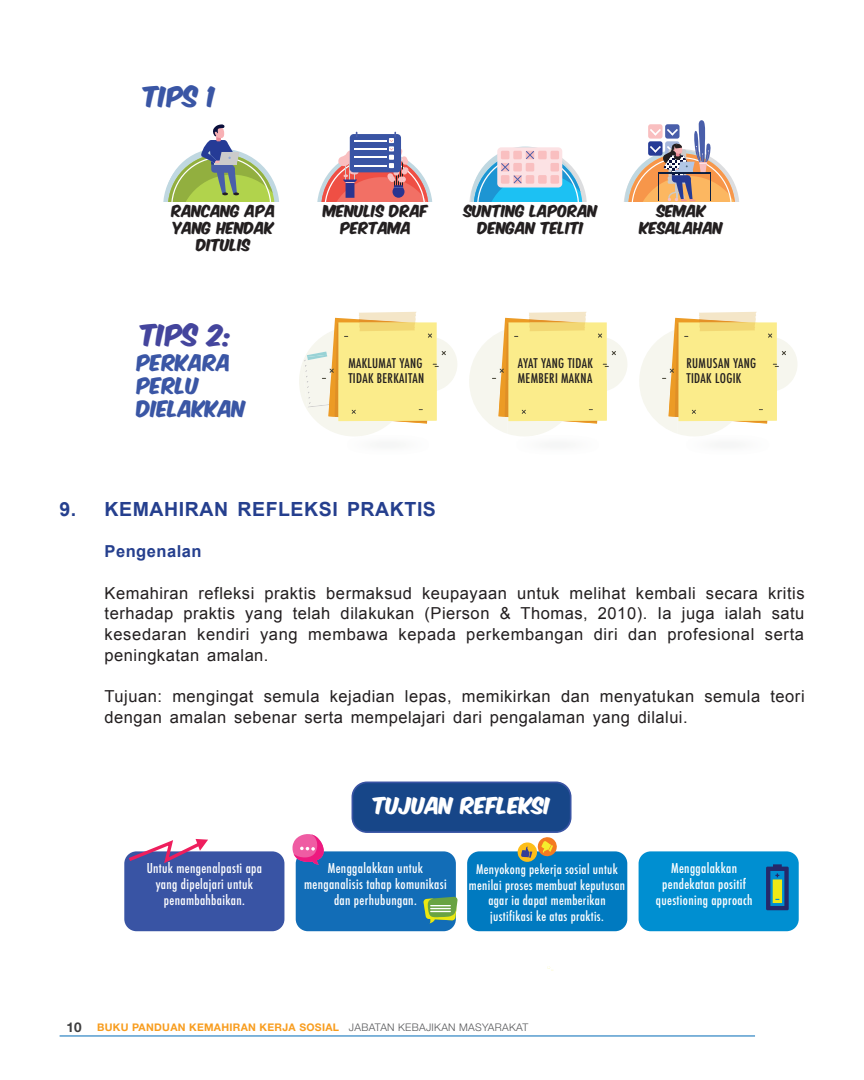
<style>
.page{position:relative;width:864px;height:1080px;background:#fff}
.page>*{position:absolute;margin:0;border:0;box-sizing:border-box;transform-origin:0 0}
.t1{font:25.5px "Komika Axis";color:#44459d}
.t2{font:24.3px "Komika Axis";color:#3a56a5}
.t3{font:19.8px "Komika Axis";color:#fff}
.t4{font:700 19.5px "Arial";letter-spacing:.03em;color:#253f8e}
.t5{font:19.35px/23.2px "Komika Axis";color:#3a56a5}
.t6{font:16.5px/20.7px "Arial";letter-spacing:.03em;color:#231f20;text-align:justify}
.t7{font:700 16.5px "Arial";letter-spacing:.03em;color:#253f8e}
.t8{font:14.1px/17px "Komika Axis";color:#231f20;text-align:center}
.t9{font:500 condensed 13.2px/15.9px "Futura";letter-spacing:.025em;color:#fff;text-align:center}
.t10{font:500 condensed 13.05px/15.6px "Futura";letter-spacing:.025em;color:#231f20}
.t11{font:500 condensed 12.9px/15.5px "Futura";letter-spacing:.025em;color:#fff;text-align:center}
.t12{font:700 10.5px "Helvetica Neue LT Std";letter-spacing:.03em;color:#f89d1f}
.s1{font-size:13.5px;color:#3e3e3f}
.s2{font-weight:300;color:#57585a}
</style>
<div class="page">
<hr style="left:60px;top:1036px;width:694px;height:1px;background:#016ab6">
<svg style="left:163px;top:124px;width:116px;height:77px"></svg>
<svg style="left:469px;top:147px;width:117px;height:54px"></svg>
<svg style="left:317px;top:132px;width:115px;height:69px"></svg>
<svg style="left:624px;top:120px;width:115px;height:81px"></svg>
<svg style="left:299px;top:312px;width:158px;height:112px"></svg>
<img style="left:437px;top:380px;width:15px;height:11px">
<svg style="left:469px;top:312px;width:158px;height:112px"></svg>
<img style="left:607px;top:380px;width:20px;height:44px">
<img style="left:607px;top:380px;width:15px;height:11px">
<svg style="left:639px;top:312px;width:158px;height:112px"></svg>
<div style="left:124px;top:851px;width:160px;height:80px;background:#3954a4;border-radius:12px"></div>
<div style="left:295px;top:851px;width:160px;height:80px;background:#126db7;border-radius:12px"></div>
<div style="left:467px;top:851px;width:160px;height:80px;background:#007ac0;border-radius:12px"></div>
<div style="left:638px;top:851px;width:160px;height:80px;background:#008fd1;border-radius:12px"></div>
<div style="left:352px;top:782px;width:218px;height:50px;background:#174688;border-radius:15px"></div>
<div style="left:351px;top:782px;width:220px;height:51px;border:2px solid #3954a4;border-radius:15px"></div>
<svg style="left:125px;top:839px;width:83px;height:24px"></svg>
<svg style="left:292px;top:834px;width:35px;height:31px"></svg>
<svg style="left:423px;top:897px;width:34px;height:26px"></svg>
<svg style="left:516px;top:837px;width:42px;height:25px"></svg>
<svg style="left:766px;top:864px;width:22px;height:46px"></svg>
<h2 class="t2" style="left:143px;top:84px;width:75px">TIPs 1</h2>
<p class="t8" style="left:171px;top:204px;width:105px">RANCANG APA<br>YANG HENDAK<br>DITULIS</p>
<p class="t8" style="left:323px;top:204px;width:106px">MENULIS DRAF<br>PERTAMA</p>
<p class="t8" style="left:464px;top:204px;width:135px">SUNTING LAPORAN<br>DENGAN TELITI</p>
<p class="t8" style="left:639px;top:204px;width:85px">SEMAK<br>KESALAHAN</p>
<h1 class="t1" style="left:140px;top:322px;width:94px">TIPs 2:</h1>
<p class="t5" style="left:137px;top:352px;width:110px">PERKARA<br>PERLU<br>DIELAKKAN</p>
<p class="t10" style="left:348px;top:355px;width:77px">MAKLUMAT YANG<br>TIDAK BERKAITAN</p>
<p class="t10" style="left:517px;top:355px;width:77px">AYAT YANG TIDAK<br>MEMBERI MAKNA</p>
<p class="t10" style="left:686px;top:355px;width:71px">RUMUSAN YANG<br>TIDAK LOGIK</p>
<p class="t4" style="left:60px;top:496px;width:378px">9. KEMAHIRAN REFLEKSI PRAKTIS</p>
<p class="t7" style="left:105px;top:541px;width:98px">Pengenalan</p>
<p class="t6" style="left:105px;top:583px;width:701px">Kemahiran refleksi praktis bermaksud keupayaan untuk melihat kembali secara kritis terhadap praktis yang telah dilakukan (Pierson &amp; Thomas, 2010). Ia juga ialah satu kesedaran kendiri yang membawa kepada perkembangan diri dan profesional serta peningkatan amalan.</p>
<p class="t6" style="left:105px;top:686px;width:701px">Tujuan: mengingat semula kejadian lepas, memikirkan dan menyatukan semula teori dengan amalan sebenar serta mempelajari dari pengalaman yang dilalui.</p>
<p class="t3" style="left:373px;top:796px;width:179px">TUJUAN REFLEKSI</p>
<p class="t9" style="left:147px;top:861px;width:117px">Untuk mengenalpasti apa yang dipelajari untuk penambahbaikan.</p>
<p class="t9" style="left:304px;top:861px;width:144px">Menggalakkan untuk menganalisis tahap komunikasi dan perhubungan.</p>
<p class="t11" style="left:468px;top:862px;width:157px">Menyokong pekerja sosial untuk menilai proses membuat keputusan agar ia dapat memberikan justifikasi ke atas praktis.</p>
<p class="t9" style="left:655px;top:861px;width:98px">Menggalakkan pendekatan positif questioning approach</p>
<p class="t12" style="left:66px;top:1021px;width:463px"><span class="s1">10</span> BUKU PANDUAN KEMAHIRAN KERJA SOSIAL <span class="s2">JABATAN KEBAJIKAN MASYARAKAT</span></p>
</div>
